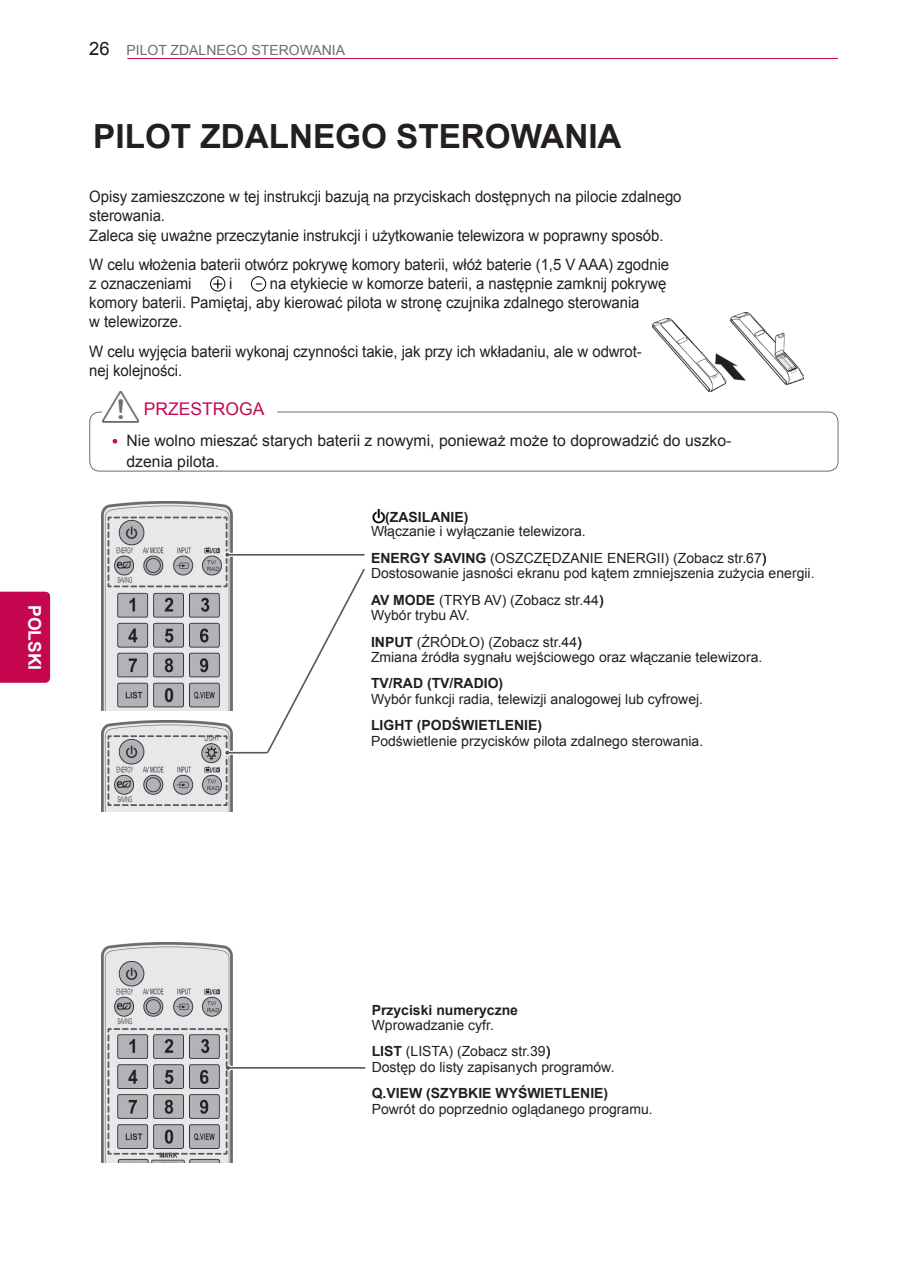
<style>
.page{position:relative;width:903px;height:1275px;background:#fff}
.page>*{position:absolute;margin:0;border:0;box-sizing:border-box;transform-origin:0 0}
.Chapter{font:700 33.25px "Arial";color:#231f20}
.t1{font:700 21px "Arial";color:#fff}
.t2{font:18.38px "Arial";color:#1a161a}
.Title-warning{font:17.5px "Arial";color:#c50750}
.t3{font:700 17.5px "Arial";color:#fff}
.Body{font:15.75px/19.2px "Arial";letter-spacing:-.005em;color:#231f20;scale:.95 1}
.Body-Bullet{font:15.75px/21px "Arial";color:#231f20}
.Body-2{font:14px "Arial";color:#231f20}
.Body-3{font:700 14px/15.8px "Arial";color:#231f20}
.t4{font:14px "Arial";color:#6c6d70}
.s1{font-weight:700}
.s2{font-weight:400}
</style>
<div class="page">
<hr style="left:127px;top:58px;width:711px;height:1px;background:#c50750">
<div style="left:0;top:592px;width:50px;height:90px;background:#c50750"></div>
<svg style="left:213px;top:279px;width:9px;height:10px"></svg>
<div style="left:210px;top:277px;width:15px;height:14px;border:1px solid #030303;border-radius:50%"></div>
<div style="left:251px;top:277px;width:15px;height:14px;border:1px solid #030303;border-radius:50%"></div>
<img style="left:652px;top:313px;width:151px;height:78px">
<div style="left:89px;top:412px;width:749px;height:60px;border:1px solid #6c6d70;border-radius:10px"></div>
<div style="left:134px;top:400px;width:142px;height:19px;background:#fff"></div>
<img style="left:103px;top:392px;width:35px;height:30px">
<img style="left:102px;top:502px;width:131px;height:208px">
<img style="left:372px;top:509px;width:13px;height:15px">
<img style="left:102px;top:943px;width:131px;height:220px">
<hr style="left:229px;top:1066px;width:68px;height:4px;background:#fff">
<div style="left:224px;top:1064px;width:7px;height:7px;border:3px solid #fff;border-radius:50%"></div>
<hr style="left:229px;top:1067px;width:136px;height:2px;background:#57585a">
<svg style="left:107px;top:1027px;width:123px;height:128px"></svg>
<img style="left:102px;top:724px;width:131px;height:87px">
<svg style="left:107px;top:516px;width:258px;height:291px"></svg>
<p class="t3" style="left:46px;top:605px;width:67px;rotate:90deg">POLSKI</p>
<p class="t1" style="left:47px;top:624px;width:28px;rotate:90deg">PL</p>
<p class="t2" style="left:89px;top:37px;width:22px">26</p>
<p class="t4" style="left:126px;top:41px;width:220px">PILOT ZDALNEGO STEROWANIA</p>
<p class="Chapter" style="left:93px;top:114px;width:530px">PILOT ZDALNEGO STEROWANIA</p>
<p class="Body" style="left:89px;top:187px;width:625px">Opisy zamieszczone w tej instrukcji bazują na przyciskach dostępnych na pilocie zdalnego sterowania.</p>
<p class="Body" style="left:89px;top:226px;width:606px">Zaleca się uważne przeczytanie instrukcji i użytkowanie telewizora w poprawny sposób.</p>
<p class="Body" style="left:89px;top:255px;width:612px">W celu włożenia baterii otwórz pokrywę komory baterii, włóż baterie (1,5 V AAA) zgodnie z oznaczeniami</p>
<p class="Body" style="left:89px;top:274px;width:609px;text-indent:181px">na etykiecie w komorze baterii, a następnie zamknij pokrywę komory baterii. Pamiętaj, aby kierować pilota w stronę czujnika zdalnego sterowania<br>w telewizorze.</p>
<p class="Body" style="left:89px;top:342px;width:583px">W celu wyjęcia baterii wykonaj czynności takie, jak przy ich wkładaniu, ale w odwrot&shy;nej kolejności.</p>
<p class="Body" style="left:229px;top:274px;width:5px">i</p>
<p class="Title-warning" style="left:144px;top:397px;width:122px">PRZESTROGA</p>
<p class="Body-Bullet" style="left:126px;top:430px;width:606px">Nie wolno mieszać starych baterii z nowymi, ponieważ może to doprowadzić do uszko&shy;dzenia pilota.</p>
<p class="Body-3" style="left:385px;top:509px;width:85px">(ZASILANIE)</p>
<p class="Body-2" style="left:371px;top:522px;width:216px">Włączanie i wyłączanie telewizora.</p>
<p class="Body-2" style="left:371px;top:549px;width:397px"><span class="s1">ENERGY SAVING</span> (OSZCZĘDZANIE ENERGII) (Zobacz str. )</p>
<p class="Body-2" style="left:371px;top:564px;width:445px">Dostosowanie jasności ekranu pod kątem zmniejszenia zużycia energii.</p>
<p class="Body-2" style="left:371px;top:590px;width:234px"><span class="s1">AV MODE</span> (TRYB AV) (Zobacz str. )</p>
<p class="Body-2" style="left:371px;top:606px;width:100px">Wybór trybu AV.</p>
<p class="Body-2" style="left:371px;top:632px;width:212px"><span class="s1">INPUT</span> (ŹRÓDŁO) (Zobacz str. )</p>
<p class="Body-2" style="left:371px;top:648px;width:393px">Zmiana źródła sygnału wejściowego oraz włączanie telewizora.</p>
<p class="Body-3" style="left:371px;top:676px;width:134px">TV/RAD (TV/RADIO)</p>
<p class="Body-2" style="left:371px;top:690px;width:334px">Wybór funkcji radia, telewizji analogowej lub cyfrowej.</p>
<p class="Body-3" style="left:371px;top:718px;width:173px">LIGHT (PODŚWIETLENIE)</p>
<p class="Body-2" style="left:371px;top:732px;width:334px">Podświetlenie przycisków pilota zdalnego sterowania.</p>
<p class="Body-3" style="left:372px;top:1002px;width:148px">Przyciski numeryczne<br><span class="s2">Wprowadzanie cyfr.</span></p>
<p class="Body-2" style="left:372px;top:1042px;width:180px"><span class="s1">LIST</span> (LISTA) (Zobacz str. )</p>
<p class="Body-2" style="left:372px;top:1058px;width:244px">Dostęp do listy zapisanych programów.</p>
<p class="Body-3" style="left:372px;top:1086px;width:238px">Q.VIEW (SZYBKIE WYŚWIETLENIE)</p>
<p class="Body-2" style="left:372px;top:1100px;width:282px">Powrót do poprzednio oglądanego programu.</p>
</div>
